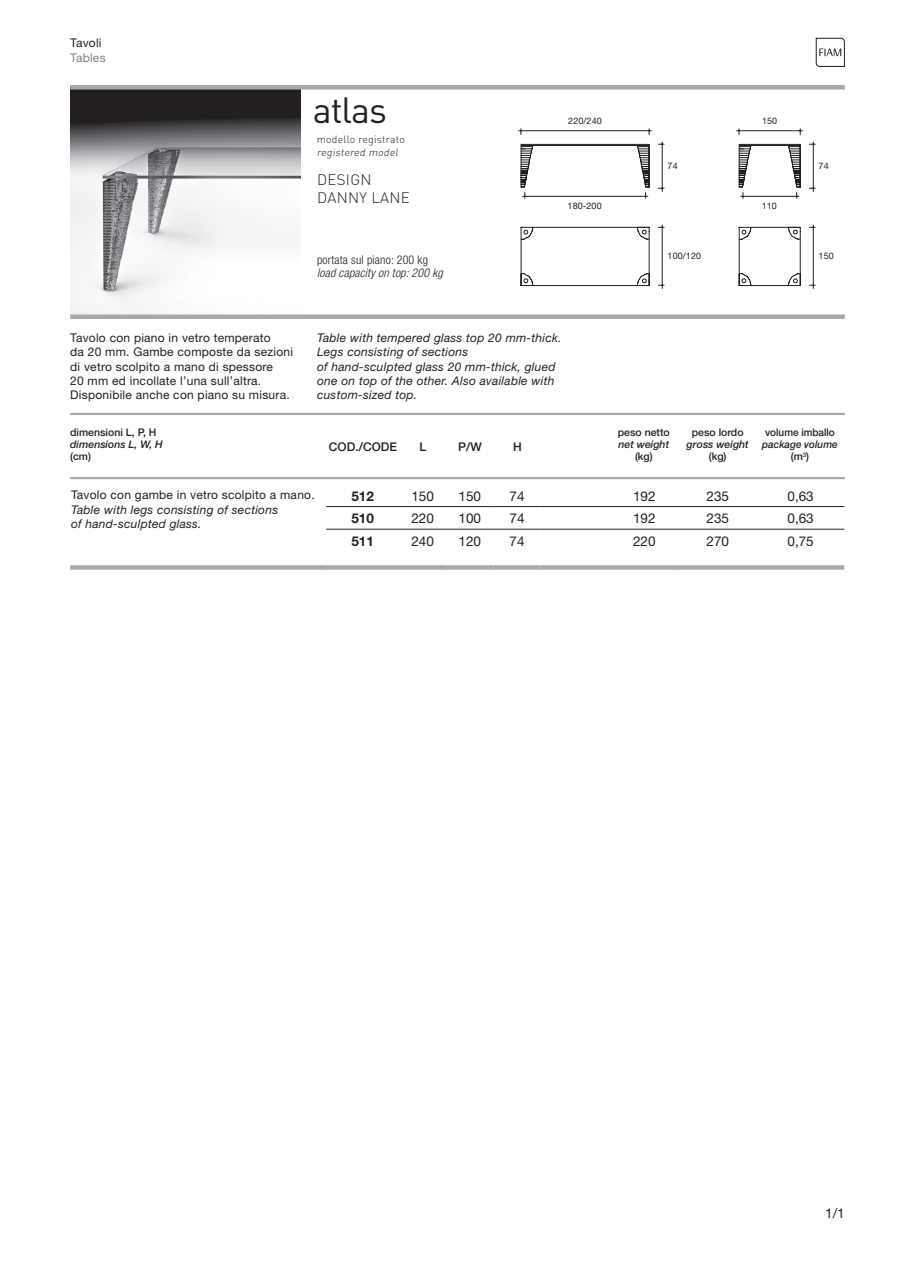
<style>
.page{position:relative;width:915px;height:1263px;background:#fff}
.page>*{position:absolute;margin:0;border:0;box-sizing:border-box;transform-origin:0 0}
.t1{font:36px "DIN";letter-spacing:-.03em;color:#231f20}
.t2{font:300 15px/18px "DIN";letter-spacing:.02em;color:#231f20}
.t3{font:13.5px "Helvetica Neue";color:#231f20}
.t4{font:700 13.5px "Helvetica Neue";color:#231f20}
.t5{font:italic 12px/14.2px "Helvetica Neue";letter-spacing:.02em;color:#231f20}
.t6{font:12px/14.2px "Helvetica Neue";letter-spacing:.02em;color:#231f20}
.t7{font:italic 300 condensed 12px "Helvetica Neue";letter-spacing:.015em;color:#231f20}
.t8{font:300 condensed 12px "Helvetica Neue";letter-spacing:.015em;color:#231f20}
.t9{font:500 12px "Helvetica Neue";color:#231f20}
.t10{font:12px "Helvetica Neue";letter-spacing:.02em;color:#808285}
.t11{font:500 10.5px "Helvetica Neue";color:#231f20}
.t12{font:italic 500 10.5px "Helvetica Neue";color:#231f20}
.t13{font:300 10.5px "DIN";letter-spacing:.02em;color:#231f20}
.t14{font:italic 500 10.5px/12px "Helvetica Neue";color:#231f20;text-align:center;scale:.95 1}
.t15{font:italic 300 10.5px "DIN";color:#231f20}
.t16{font:500 10.5px "Helvetica Neue";color:#231f20;scale:.95 1}
.t17{font:9px "Helvetica Neue";letter-spacing:.01em;color:#231f20}
.s1{font-style:normal}
</style>
<div class="page">
<svg style="left:815px;top:38px;width:29px;height:29px"></svg>
<img style="left:70px;top:90px;width:230px;height:224px">
<div style="left:70px;top:85px;width:774px;height:5px;background:#a8a9ad"></div>
<div style="left:70px;top:314px;width:774px;height:5px;background:#a8a9ad"></div>
<hr style="left:70px;top:413px;width:774px;height:2px;background:#a8a9ad">
<hr style="left:70px;top:477px;width:774px;height:2px;background:#a8a9ad">
<hr style="left:326px;top:506px;width:73px;height:1px;background:#231f20">
<hr style="left:540px;top:506px;width:69px;height:1px;background:#231f20">
<hr style="left:609px;top:506px;width:69px;height:1px;background:#231f20">
<hr style="left:678px;top:506px;width:78px;height:1px;background:#231f20">
<hr style="left:756px;top:506px;width:88px;height:1px;background:#231f20">
<hr style="left:326px;top:529px;width:73px;height:1px;background:#231f20">
<hr style="left:540px;top:529px;width:69px;height:1px;background:#231f20">
<hr style="left:609px;top:529px;width:69px;height:1px;background:#231f20">
<hr style="left:678px;top:529px;width:78px;height:1px;background:#231f20">
<hr style="left:756px;top:529px;width:88px;height:1px;background:#231f20">
<div style="left:70px;top:565px;width:256px;height:5px;background:#a8a9ad"></div>
<div style="left:326px;top:565px;width:73px;height:5px;background:#a8a9ad"></div>
<div style="left:399px;top:565px;width:47px;height:5px;background:#a8a9ad"></div>
<div style="left:446px;top:565px;width:47px;height:5px;background:#a8a9ad"></div>
<div style="left:493px;top:565px;width:47px;height:5px;background:#a8a9ad"></div>
<div style="left:540px;top:565px;width:69px;height:5px;background:#a8a9ad"></div>
<div style="left:609px;top:565px;width:69px;height:5px;background:#a8a9ad"></div>
<div style="left:678px;top:565px;width:78px;height:5px;background:#a8a9ad"></div>
<div style="left:756px;top:565px;width:88px;height:5px;background:#a8a9ad"></div>
<hr style="left:399px;top:506px;width:47px;height:1px;background:#231f20">
<hr style="left:446px;top:506px;width:47px;height:1px;background:#231f20">
<hr style="left:493px;top:506px;width:47px;height:1px;background:#231f20">
<hr style="left:399px;top:529px;width:47px;height:1px;background:#231f20">
<hr style="left:446px;top:529px;width:47px;height:1px;background:#231f20">
<hr style="left:493px;top:529px;width:47px;height:1px;background:#231f20">
<hr style="left:518px;top:130px;width:133px;height:1px;background:#231f20">
<hr style="left:532px;top:145px;width:105px;height:1px;background:#231f20">
<svg style="left:520px;top:227px;width:129px;height:59px"></svg>
<hr style="left:521px;top:144px;width:127px;height:1px;background:#231f20">
<hr style="left:661px;top:225px;width:1px;height:63px;background:#231f20">
<hr style="left:661px;top:142px;width:1px;height:50px;background:#231f20">
<hr style="left:736px;top:130px;width:66px;height:1px;background:#231f20">
<hr style="left:750px;top:145px;width:38px;height:1px;background:#231f20">
<svg style="left:738px;top:227px;width:62px;height:59px"></svg>
<hr style="left:739px;top:144px;width:60px;height:1px;background:#231f20">
<hr style="left:812px;top:225px;width:1px;height:63px;background:#231f20">
<hr style="left:812px;top:142px;width:1px;height:50px;background:#231f20">
<hr style="left:522px;top:196px;width:125px;height:1px;background:#231f20">
<svg style="left:520px;top:144px;width:13px;height:54px"></svg>
<svg style="left:637px;top:144px;width:12px;height:54px"></svg>
<hr style="left:740px;top:196px;width:58px;height:1px;background:#231f20">
<svg style="left:738px;top:144px;width:13px;height:54px"></svg>
<svg style="left:788px;top:144px;width:12px;height:54px"></svg>
<p class="t6" style="left:70px;top:36px;width:33px">Tavoli</p>
<p class="t10" style="left:70px;top:50px;width:37px">Tables</p>
<h1 class="t1" style="left:313px;top:87px;width:76px">atlas</h1>
<p class="t13" style="left:316px;top:133px;width:90px">modello registrato</p>
<p class="t15" style="left:316px;top:146px;width:85px">registered model</p>
<p class="t2" style="left:317px;top:171px;width:94px">DESIGN<br>DANNY LANE</p>
<p class="t8" style="left:317px;top:252px;width:112px">portata sul piano: 200 kg</p>
<p class="t7" style="left:317px;top:266px;width:127px">load capacity on top: 200 kg</p>
<p class="t17" style="left:568px;top:115px;width:35px">220/240</p>
<p class="t17" style="left:667px;top:160px;width:12px">74</p>
<p class="t17" style="left:761px;top:115px;width:17px">150</p>
<p class="t17" style="left:567px;top:200px;width:36px">180-200</p>
<p class="t17" style="left:761px;top:200px;width:17px">110</p>
<p class="t17" style="left:667px;top:251px;width:35px">100/120</p>
<p class="t6" style="left:70px;top:331px;width:224px">Tavolo con piano in vetro temperato<br>da 20 mm. Gambe composte da sezioni di vetro scolpito a mano di spessore<br>20 mm ed incollate l’una sull’altra.<br>Disponibile anche con piano su misura.</p>
<p class="t5" style="left:317px;top:330px;width:246px">Table with tempered glass top 20 mm-thick.<br>Legs consisting of sections<br>of hand-sculpted glass 20 mm-thick, glued one on top of the other. Also available with custom-sized top.</p>
<p class="t17" style="left:818px;top:160px;width:12px">74</p>
<p class="t17" style="left:818px;top:251px;width:17px">150</p>
<p class="t11" style="left:70px;top:426px;width:88px">dimensioni L, P, H</p>
<p class="t12" style="left:70px;top:438px;width:94px">dimensions L, W, H</p>
<p class="t11" style="left:70px;top:450px;width:22px">(cm)</p>
<p class="t6" style="left:71px;top:488px;width:245px">Tavolo con gambe in vetro scolpito a mano.</p>
<p class="t5" style="left:71px;top:502px;width:208px">Table with legs consisting of sections of hand-sculpted glass.</p>
<p class="t9" style="left:329px;top:439px;width:70px">COD./CODE</p>
<p class="t9" style="left:419px;top:439px;width:8px">L</p>
<p class="t9" style="left:458px;top:439px;width:25px">P/W</p>
<p class="t9" style="left:513px;top:439px;width:10px">H</p>
<p class="t11" style="left:617px;top:426px;width:53px">peso netto</p>
<p class="t12" style="left:618px;top:438px;width:52px">net weight</p>
<p class="t11" style="left:634px;top:450px;width:19px">(kg)</p>
<p class="t11" style="left:691px;top:426px;width:53px">peso lordo</p>
<p class="t12" style="left:686px;top:438px;width:64px">gross weight</p>
<p class="t11" style="left:708px;top:450px;width:19px">(kg)</p>
<p class="t16" style="left:764px;top:426px;width:75px">volume imballo</p>
<p class="t14" style="left:761px;top:438px;width:81px">package volume <span class="s1">(m</span><sup>3</sup><span class="s1">)</span></p>
<p class="t4" style="left:351px;top:487px;width:24px">512</p>
<p class="t3" style="left:411px;top:488px;width:24px">150</p>
<p class="t3" style="left:458px;top:488px;width:24px">150</p>
<p class="t3" style="left:509px;top:488px;width:17px">74</p>
<p class="t3" style="left:633px;top:488px;width:24px">192</p>
<p class="t3" style="left:706px;top:488px;width:24px">235</p>
<p class="t3" style="left:787px;top:488px;width:28px">0,63</p>
<p class="t4" style="left:351px;top:510px;width:24px">510</p>
<p class="t3" style="left:411px;top:510px;width:24px">220</p>
<p class="t3" style="left:458px;top:510px;width:24px">100</p>
<p class="t3" style="left:509px;top:510px;width:17px">74</p>
<p class="t3" style="left:633px;top:510px;width:24px">192</p>
<p class="t3" style="left:706px;top:510px;width:24px">235</p>
<p class="t3" style="left:787px;top:510px;width:28px">0,63</p>
<p class="t4" style="left:351px;top:533px;width:24px">511</p>
<p class="t3" style="left:411px;top:533px;width:24px">240</p>
<p class="t3" style="left:458px;top:533px;width:24px">120</p>
<p class="t3" style="left:509px;top:533px;width:17px">74</p>
<p class="t3" style="left:633px;top:533px;width:24px">220</p>
<p class="t3" style="left:706px;top:533px;width:24px">270</p>
<p class="t3" style="left:787px;top:533px;width:28px">0,75</p>
<p class="t3" style="left:825px;top:1205px;width:21px">1/1</p>
</div>
